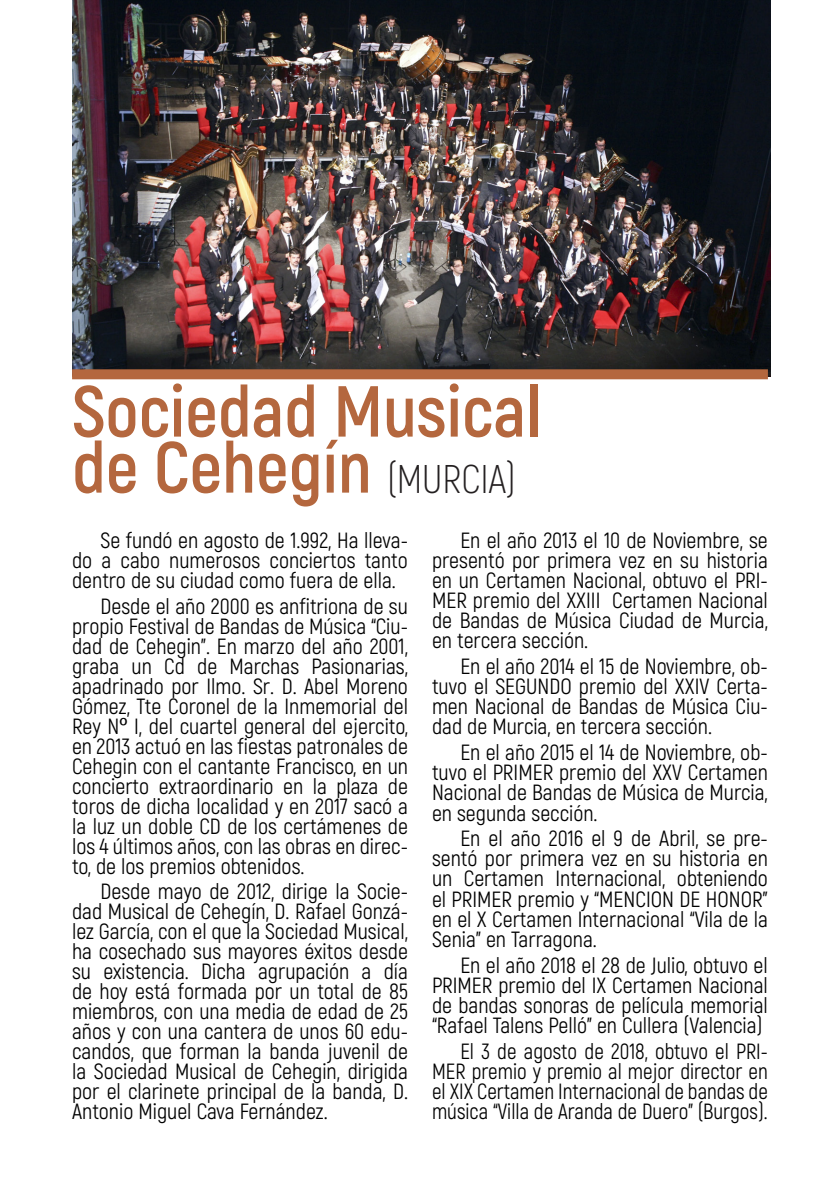
<style>
.page{position:relative;width:840px;height:1191px;background:#fff}
.page>*{position:absolute;margin:0;border:0;box-sizing:border-box;transform-origin:0 0}
.t1{font:700 72px/56px "Akrobat";color:#b4673e}
.t2{font:22px/20px "Akrobat";color:#000;text-align:justify}
.t3{font:22px/20px "Akrobat";color:#000;text-align:justify;scale:.96 1}
.s1{font-weight:300;font-size:40px;color:#231f20}
.s2{font-family:"Helvetica"}
</style>
<div class="page">
<img style="left:72px;top:0;width:697px;height:376px">
<div style="left:72px;top:369px;width:695px;height:10px;background:#b4673e"></div>
<p class="t1" style="left:72px;top:383px;width:470px">Sociedad Musical de Cehegín <span class="s1">(MURCIA)</span></p>
<p class="t2" style="left:72px;top:530px;width:337px;text-indent:28px">Se fundó en agosto de 1.992, Ha lleva&shy;do a cabo numerosos conciertos tanto dentro de su ciudad como fuera de ella.</p>
<p class="t2" style="left:72px;top:596px;width:337px;text-indent:28px">Desde el año 2000 es anfitriona de su propio Festival de Bandas de Música “Ciu&shy;dad de Cehegin”. En marzo del año 2001, graba un Cd de Marchas Pasionarias, apadrinado por Ilmo. Sr. D. Abel Moreno Gómez, Tte Coronel de la Inmemorial del Rey N<span class="s2">º</span> I, del cuartel general del ejercito, en 2013 actuó en las fiestas patronales de Cehegin con el cantante Francisco, en un concierto extraordinario en la plaza de toros de dicha localidad y en 2017 sacó a la luz un doble CD de los certámenes de los 4 últimos años, con las obras en direc&shy;to, de los premios obtenidos.</p>
<p class="t2" style="left:72px;top:881px;width:337px;text-indent:28px">Desde mayo de 2012, dirige la Socie&shy;dad Musical de Cehegín, D. Rafael Gonzá&shy;lez García, con el que la Sociedad Musical, ha cosechado sus mayores éxitos desde su existencia. Dicha agrupación a día de hoy está formada por un total de 85 miembros, con una media de edad de 25 años y con una cantera de unos 60 edu&shy;candos, que forman la banda juvenil de la Sociedad Musical de Cehegin, dirigida por el clarinete principal de la banda, D.<br>Antonio Miguel Cava Fernández.</p>
<p class="t2" style="left:432px;top:530px;width:337px;text-indent:28px">En el año 2013 el 10 de Noviembre, se presentó por primera vez en su historia en un Certamen Nacional, obtuvo el PRI-MER premio del XXIII Certamen Nacional de Bandas de Música Ciudad de Murcia, en tercera sección.</p>
<p class="t2" style="left:432px;top:656px;width:337px;text-indent:28px">En el año 2014 el 15 de Noviembre, ob&shy;tuvo el SEGUNDO premio del XXIV Certa&shy;men Nacional de Bandas de Música Ciu&shy;dad de Murcia, en tercera sección.</p>
<p class="t2" style="left:432px;top:742px;width:337px;text-indent:28px">En el año 2015 el 14 de Noviembre, ob&shy;tuvo el PRIMER premio del XXV Certamen Nacional de Bandas de Música de Murcia, en segunda sección.</p>
<p class="t2" style="left:432px;top:828px;width:337px;text-indent:28px">En el año 2016 el 9 de Abril, se pre&shy;sentó por primera vez en su historia en un Certamen Internacional, obteniendo el PRIMER premio y “MENCION DE HONOR” en el X Certamen Internacional “Vila de la Senia” en Tarragona.</p>
<p class="t2" style="left:432px;top:955px;width:337px;text-indent:28px">En el año 2018 el 28 de Julio, obtuvo el PRIMER premio del IX Certamen Nacional de bandas sonoras de película memorial “Rafael Talens Pelló” en Cullera (Valencia)</p>
<p class="t3" style="left:432px;top:1041px;width:351px;text-indent:28px">El 3 de agosto de 2018, obtuvo el PRI-MER premio y premio al mejor director en el XIX Certamen Internacional de bandas de música “Villa de Aranda de Duero” (Burgos).</p>
</div>
